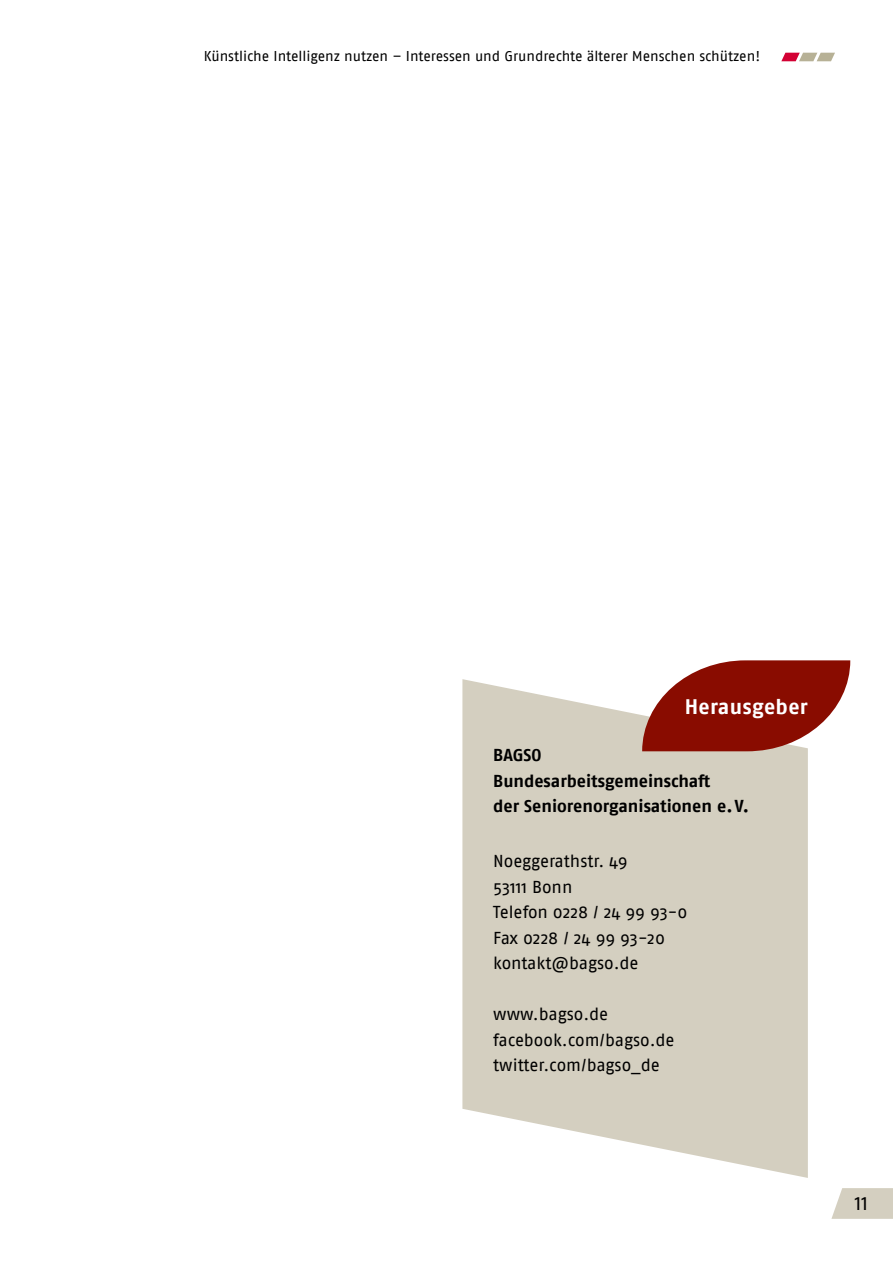
<style>
.page{position:relative;width:893px;height:1263px;background:#fff}
.page>*{position:absolute;margin:0;border:0;box-sizing:border-box;transform-origin:0 0}
.t1{font:700 21px "Fago Pro";letter-spacing:.015em;color:#fff}
.t2{font:19.5px "Fago Pro";color:#000}
.t3{font:17.25px/25.5px "Fago Pro";letter-spacing:-.005em;color:#000}
.t4{font:700 17.25px/25.5px "Fago Pro";color:#000}
.t5{font:14.25px "Fago Pro";letter-spacing:-.005em;color:#000}
</style>
<div class="page">
<svg style="left:831px;top:1188px;width:62px;height:31px;background:#d8d3c6"></svg>
<svg style="left:781px;top:53px;width:54px;height:8px"></svg>
<svg style="left:462px;top:679px;width:346px;height:499px;background:#d8d3c6"></svg>
<svg style="left:642px;top:660px;width:208px;height:91px"></svg>
<p class="t5" style="left:204px;top:48px;width:558px">Künstliche Intelligenz nutzen – Interessen und Grundrechte älterer Menschen schützen!</p>
<p class="t1" style="left:685px;top:694px;width:125px">Herausgeber</p>
<p class="t4" style="left:493px;top:742px;width:257px">BAGSO<br>Bundesarbeitsgemeinschaft<br>der Seniorenorganisationen e.V.</p>
<p class="t3" style="left:493px;top:848px;width:196px">Noeggerathstr. 49<br>53111 Bonn<br>Telefon 0228 / 24 99 93-0<br>Fax 0228 / 24 99 93-20 kontakt@bagso.de</p>
<p class="t3" style="left:493px;top:1001px;width:183px">www.bagso.de facebook.com/bagso.de twitter.com/bagso_de</p>
<p class="t2" style="left:855px;top:1191px;width:14px">11</p>
</div>
